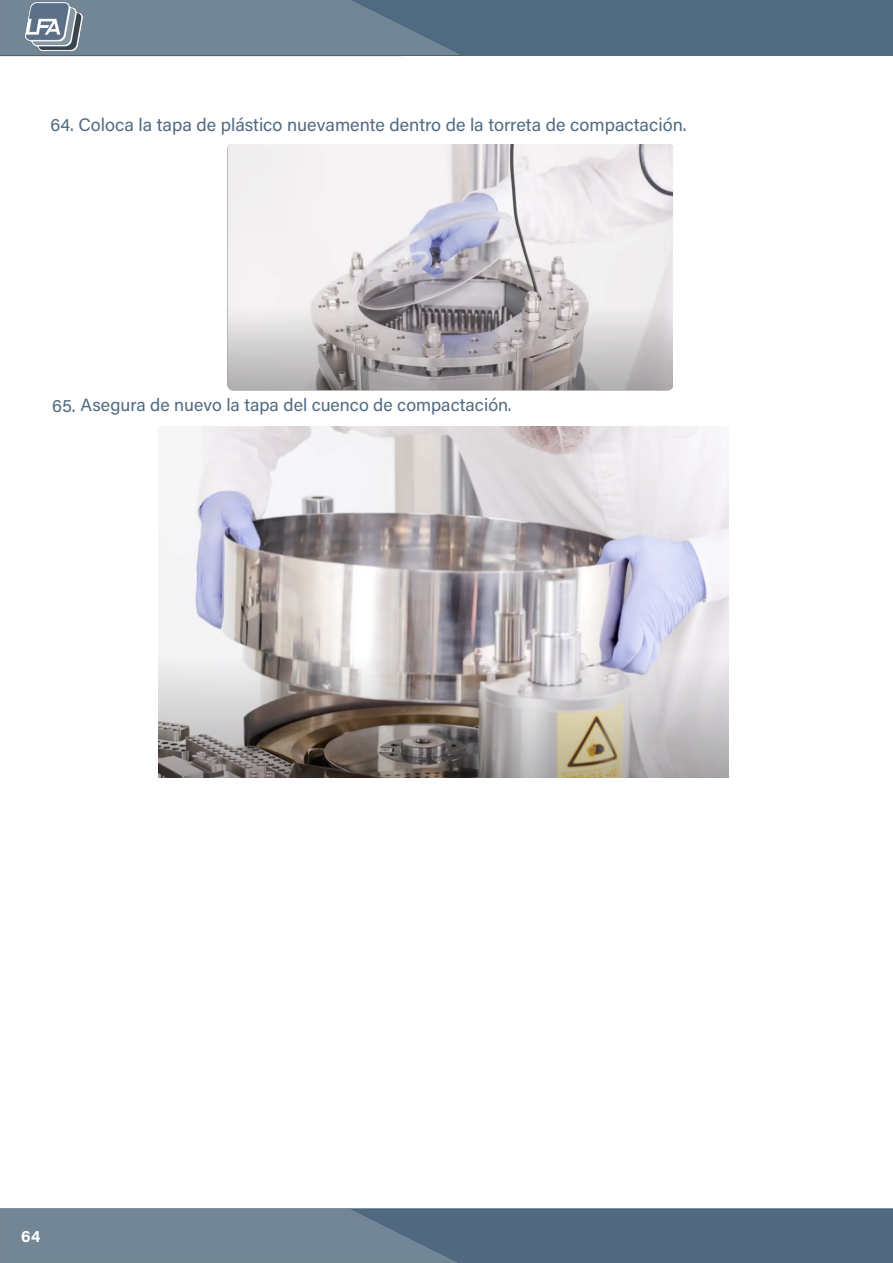
<style>
.page{position:relative;width:893px;height:1263px;background:#fff}
.page>*{position:absolute;margin:0;border:0;box-sizing:border-box;transform-origin:0 0}
.t1{font:18px "Acumin Pro";color:#506a81}
.t2{font:17.85px "Acumin Pro";color:#506a81}
.t3{font:700 16.5px "Acumin Pro";color:#fff}
.s1{font-size:18px}
</style>
<div class="page">
<div style="left:0;top:0;width:893px;height:55px;background:#506a81"></div>
<img style="left:0;top:0;width:463px;height:56px">
<img style="left:22px;top:0;width:64px;height:55px">
<img style="left:227px;top:144px;width:446px;height:246px">
<div style="left:463px;top:1208px;width:430px;height:55px;background:#506880"></div>
<img style="left:0;top:1208px;width:463px;height:55px">
<img style="left:158px;top:426px;width:571px;height:351px">
<p class="t1" style="left:50px;top:112px;width:638px">64. Coloca la tapa de plástico nuevamente dentro de la torreta de compactación.</p>
<p class="t2" style="left:52px;top:393px;width:461px"><span class="s1">65.</span> Asegura de nuevo la tapa del cuenco de compactación.</p>
<p class="t3" style="left:21px;top:1224px;width:21px">64</p>
</div>
